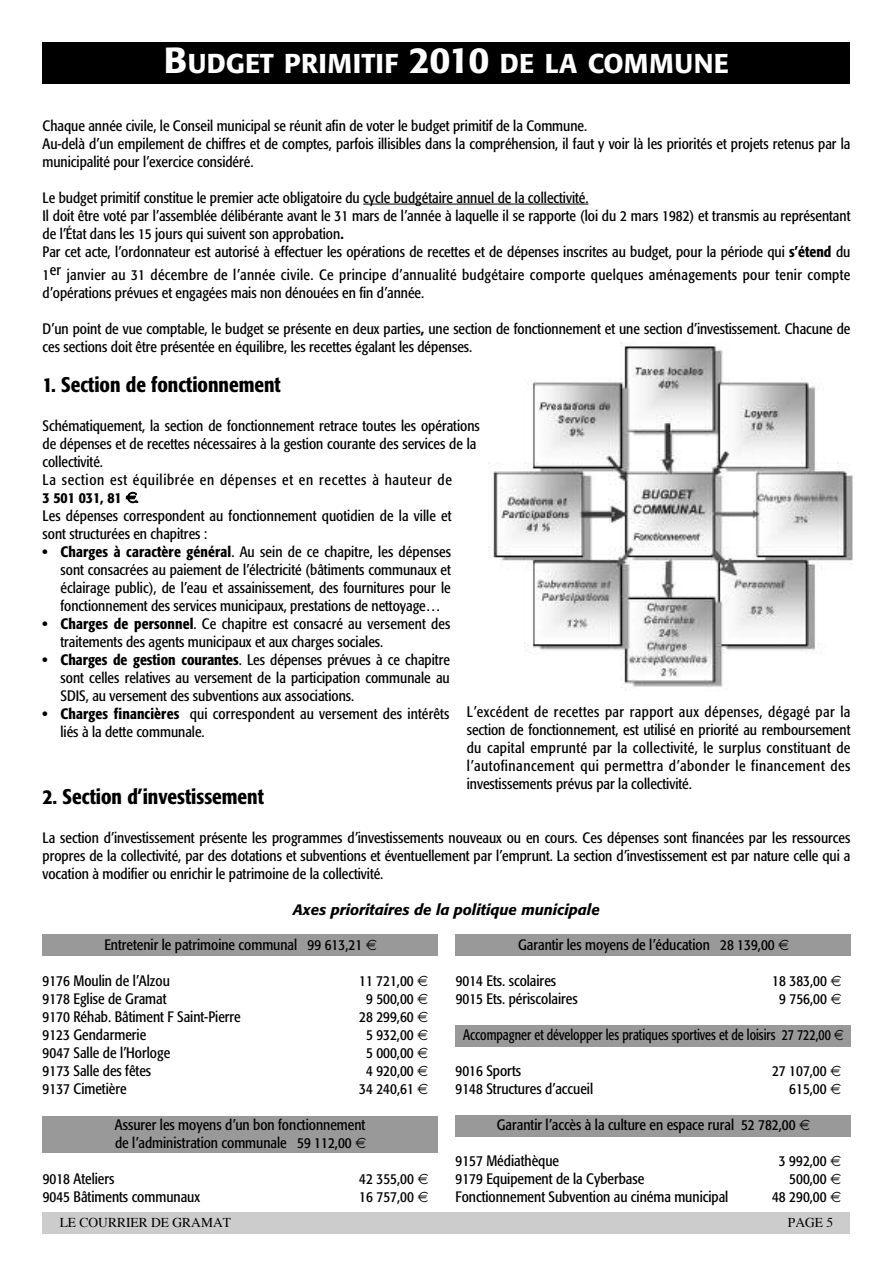
<style>
.page{position:relative;width:893px;height:1263px;background:#fff}
.page>*{position:absolute;margin:0;border:0;box-sizing:border-box;transform-origin:0 0}
.t1{font:500 27px "Formata";letter-spacing:.02em;color:#fff}
.t2{font:500 condensed 21px "Formata";color:#000}
.t3{font:condensed 15px/18px "Formata";color:#000}
.t4{font:condensed 15px/18px "Formata";letter-spacing:.02em;color:#000}
.t5{font:condensed 15px "Formata";color:#000;scale:.9 1}
.t6{font:italic 500 15px "Formata";color:#000}
.t7{font:500 condensed 15px "Formata";color:#000}
.t8{font:13.5px "Times";color:#000}
.s1{font-size:36px}
.s2{font-weight:500}
</style>
<div class="page">
<div style="left:455px;top:1026px;width:395px;height:21px;background:#999"></div>
<div style="left:455px;top:1115px;width:395px;height:21px;background:#999"></div>
<div style="left:43px;top:1116px;width:395px;height:36px;background:#999"></div>
<div style="left:455px;top:935px;width:395px;height:21px;background:#999"></div>
<div style="left:43px;top:934px;width:395px;height:21px;background:#999"></div>
<div style="left:43px;top:1212px;width:807px;height:21px;background:#ccc"></div>
<div style="left:43px;top:43px;width:807px;height:41px;background:#000"></div>
<hr style="left:363px;top:204px;width:225px;height:1px;background:#000">
<img style="left:489px;top:342px;width:364px;height:346px">
<h1 class="t1" style="left:164px;top:52px;width:567px"><span class="s1">B</span>UDGET PRIMITIF <span class="s1">2010</span> DE LA COMMUNE</h1>
<p class="t3" style="left:43px;top:117px;width:809px">Chaque année civile, le Conseil municipal se réunit afin de voter le budget primitif de la Commune.<br>Au-delà d’un empilement de chiffres et de comptes, parfois illisibles dans la compréhension, il faut y voir là les priorités et projets retenus par la municipalité pour l’exercice considéré.</p>
<p class="t3" style="left:43px;top:189px;width:809px">Le budget primitif constitue le premier acte obligatoire du cycle budgétaire annuel de la collectivité.<br>Il doit être voté par l’assemblée délibérante avant le 31 mars de l’année à laquelle il se rapporte (loi du 2 mars 1982) et transmis au représentant de l’État dans les 15 jours qui suivent son approbation<span class="s2">.<br></span>Par cet acte, l’ordonnateur est autorisé à effectuer les opérations de recettes et de dépenses inscrites au budget, pour la période qui <span class="s2">s’étend</span> du</p>
<p class="t4" style="left:43px;top:266px;width:809px">1er janvier au 31 décembre de l’année civile. Ce principe d’annualité budgétaire comporte quelques aménagements pour tenir compte d’opérations prévues et engagées mais non dénouées en fin d’année.</p>
<p class="t3" style="left:43px;top:320px;width:809px">D’un point de vue comptable, le budget se présente en deux parties<span class="s2">,</span> une section de fonctionnement et une section d’investissement. Chacune de ces sections doit être présentée en équilibre, les recettes égalant les dépenses.</p>
<h2 class="t2" style="left:43px;top:376px;width:240px">1. Section de fonctionnement</h2>
<p class="t3" style="left:43px;top:417px;width:439px">Schématiquement, la section de fonctionnement retrace toutes les opérations de dépenses et de recettes nécessaires à la gestion courante des services de la collectivité.<br>La section est équilibrée en dépenses et en recettes à hauteur de</p>
<p class="t7" style="left:43px;top:491px;width:98px">3 501 031, 81 .</p>
<p class="t3" style="left:43px;top:507px;width:410px">Les dépenses correspondent au fonctionnement quotidien de la ville et sont structurées en chapitres :</p>
<p class="t3" style="left:61px;top:543px;width:392px;text-align:justify;text-indent:-18px"><span class="s2">• Charges à caractère général</span>. Au sein de ce chapitre, les dépenses sont consacrées au paiement de l’électricité (bâtiments communaux et éclairage public), de l’eau et assainissement, des fournitures pour le fonctionnement des services municipaux, prestations de nettoyage…</p>
<p class="t3" style="left:61px;top:615px;width:391px;text-indent:-18px"><span class="s2">• Charges de personnel</span>. Ce chapitre est consacré au versement des traitements des agents municipaux et aux charges sociales.</p>
<p class="t3" style="left:61px;top:651px;width:391px;text-align:justify;text-indent:-18px"><span class="s2">• Charges de gestion courantes</span>. Les dépenses prévues à ce chapitre sont celles relatives au versement de la participation communale au SDIS, au versement des subventions aux associations.</p>
<p class="t3" style="left:61px;top:705px;width:390px;text-indent:-18px"><span class="s2">• Charges financières</span> qui correspondent au versement des intérêts liés à la dette communale.</p>
<p class="t3" style="left:467px;top:704px;width:385px;text-align:justify">L’excédent de recettes par rapport aux dépenses, dégagé par la section de fonctionnement, est utilisé en priorité au remboursement du capital emprunté par la collectivité, le surplus constituant de l’autofinancement qui permettra d’abonder le financement des investissements prévus par la collectivité.</p>
<h2 class="t2" style="left:43px;top:788px;width:223px">2. Section d’investissement</h2>
<p class="t3" style="left:43px;top:829px;width:809px;text-align:justify">La section d’investissement présente les programmes d’investissements nouveaux ou en cours. Ces dépenses sont financées par les ressources propres de la collectivité, par des dotations et subventions et éventuellement par l’emprunt. La section d’investissement est par nature celle qui a vocation à modifier ou enrichir le patrimoine de la collectivité.</p>
<p class="t6" style="left:293px;top:903px;width:308px">Axes prioritaires de la politique municipale</p>
<p class="t3" style="left:104px;top:937px;width:259px">Entretenir le patrimoine communal 99 613,21</p>
<p class="t3" style="left:43px;top:973px;width:129px">9176 Moulin de l’Alzou</p>
<p class="t3" style="left:359px;top:973px;width:56px">11 721,00</p>
<p class="t3" style="left:43px;top:991px;width:125px">9178 Eglise de Gramat</p>
<p class="t3" style="left:366px;top:991px;width:49px">9 500,00</p>
<p class="t3" style="left:43px;top:1009px;width:200px">9170 Réhab. Bâtiment F Saint-Pierre</p>
<p class="t3" style="left:359px;top:1009px;width:56px">28 299,60</p>
<p class="t3" style="left:43px;top:1027px;width:105px">9123 Gendarmerie</p>
<p class="t3" style="left:366px;top:1027px;width:49px">5 932,00</p>
<p class="t3" style="left:43px;top:1045px;width:129px">9047 Salle de l’Horloge</p>
<p class="t3" style="left:366px;top:1045px;width:49px">5 000,00</p>
<p class="t3" style="left:43px;top:1063px;width:110px">9173 Salle des fêtes</p>
<p class="t3" style="left:366px;top:1063px;width:49px">4 920,00</p>
<p class="t3" style="left:43px;top:1081px;width:85px">9137 Cimetière</p>
<p class="t3" style="left:359px;top:1081px;width:56px">34 240,61</p>
<p class="t3" style="left:115px;top:1117px;width:252px">Assurer les moyens d’un bon fonctionnement de l’administration communale 59 112,00</p>
<p class="t3" style="left:43px;top:1171px;width:73px">9018 Ateliers</p>
<p class="t3" style="left:359px;top:1171px;width:56px">42 355,00</p>
<p class="t3" style="left:43px;top:1189px;width:159px">9045 Bâtiments communaux</p>
<p class="t3" style="left:359px;top:1189px;width:56px">16 757,00</p>
<p class="t3" style="left:518px;top:937px;width:258px">Garantir les moyens de l’éducation 28 139,00</p>
<p class="t3" style="left:456px;top:973px;width:102px">9014 Ets. scolaires</p>
<p class="t3" style="left:772px;top:973px;width:56px">18 383,00</p>
<p class="t3" style="left:456px;top:991px;width:124px">9015 Ets. périscolaires</p>
<p class="t3" style="left:779px;top:991px;width:49px">9 756,00</p>
<p class="t5" style="left:463px;top:1028px;width:410px">Accompagner et développer les pratiques sportives et de loisirs 27 722,00</p>
<p class="t3" style="left:455px;top:1063px;width:67px">9016 Sports</p>
<p class="t3" style="left:772px;top:1063px;width:56px">27 107,00</p>
<p class="t3" style="left:455px;top:1081px;width:139px">9148 Structures d’accueil</p>
<p class="t3" style="left:789px;top:1081px;width:39px">615,00</p>
<p class="t3" style="left:497px;top:1117px;width:300px">Garantir l’accès à la culture en espace rural 52 782,00</p>
<p class="t3" style="left:455px;top:1153px;width:105px">9157 Médiathèque</p>
<p class="t3" style="left:779px;top:1153px;width:49px">3 992,00</p>
<p class="t3" style="left:455px;top:1171px;width:190px">9179 Equipement de la Cyberbase</p>
<p class="t3" style="left:789px;top:1171px;width:39px">500,00</p>
<p class="t3" style="left:455px;top:1189px;width:274px">Fonctionnement Subvention au cinéma municipal</p>
<p class="t3" style="left:772px;top:1189px;width:56px">48 290,00</p>
<p class="t8" style="left:60px;top:1217px;width:173px">LE COURRIER DE GRAMAT</p>
<p class="t8" style="left:788px;top:1217px;width:47px">PAGE 5</p>
</div>
